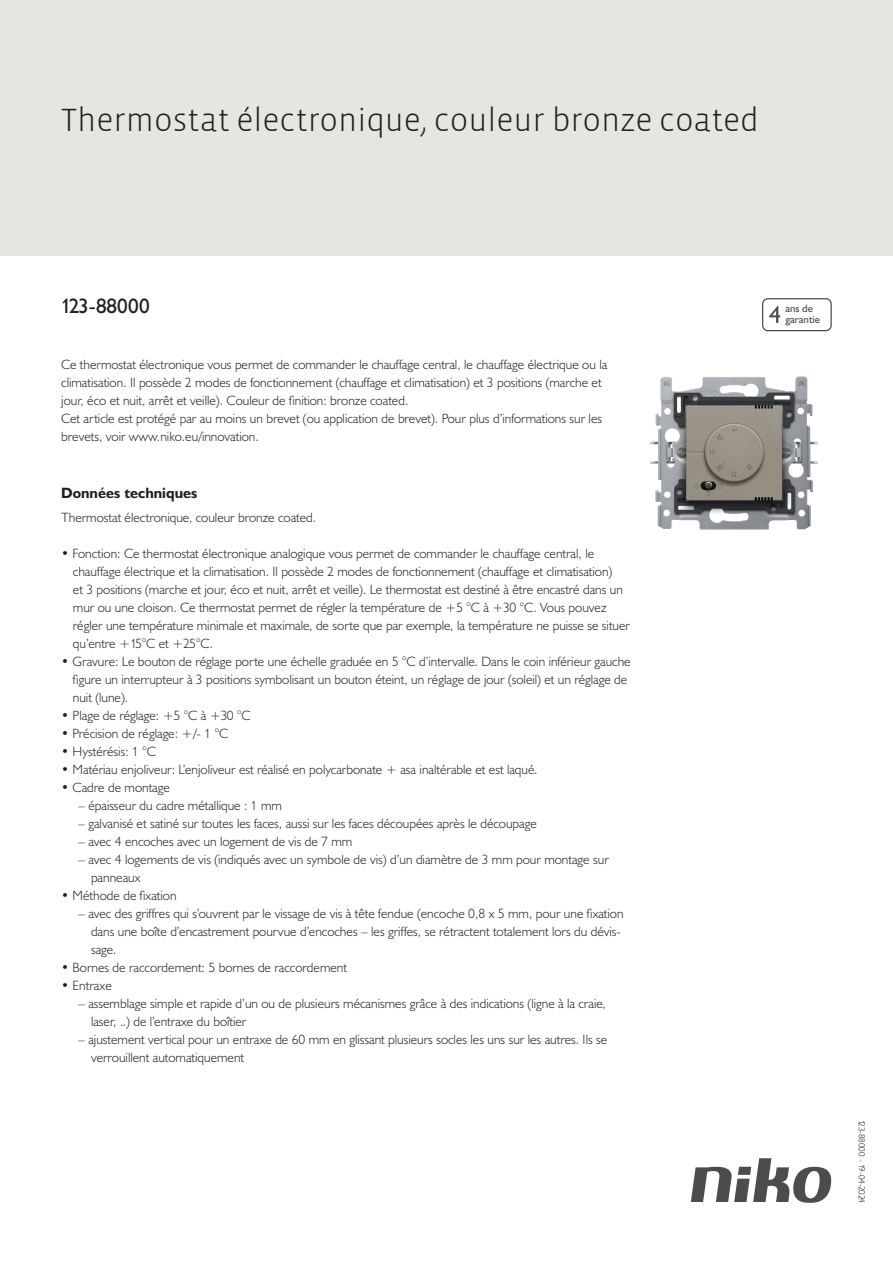
<style>
.page{position:relative;width:893px;height:1263px;background:#fff}
.page>*{position:absolute;margin:0;border:0;box-sizing:border-box;transform-origin:0 0}
.Title_datasheets{font:300 33px "Vista Sans";color:#231f20}
.Article_number{font:21px "Humanist 521 BT";color:#231f20}
.Titles_parts{font:700 15px "Humanist 521 BT";color:#231f20}
.USP_Bullets{font:300 13.5px/18px "Humanist 521 BT";color:#231f20}
.USP_Bullets_level_2{font:300 13.5px/18px "Humanist 521 BT";color:#231f20}
.Platte_tekst_CAB{font:300 13.5px/18px "Humanist 521 BT";color:#231f20}
.t1{font:10.8px/10.8px "Humanist 521 BT";color:#4b4c4d}
.Revision{font:300 9px "Humanist 521 BT";letter-spacing:-.03em;color:#231f20}
</style>
<div class="page">
<svg style="left:691px;top:1158px;width:141px;height:45px"></svg>
<div style="left:0;top:0;width:893px;height:255px;background:#e6e6e0"></div>
<svg style="left:762px;top:298px;width:70px;height:33px"></svg>
<img style="left:650px;top:376px;width:168px;height:154px">
<p class="Title_datasheets" style="left:61px;top:100px;width:699px">Thermostat électronique, couleur bronze coated</p>
<p class="Article_number" style="left:61px;top:293px;width:90px">123-88000</p>
<p class="t1" style="left:785px;top:303px;width:36px">ans de garantie</p>
<p class="Platte_tekst_CAB" style="left:61px;top:355px;width:548px">Ce thermostat électronique vous permet de commander le chauffage central, le chauffage électrique ou la climatisation. Il possède 2 modes de fonctionnement (chauffage et climatisation) et 3 positions (marche et jour, éco et nuit, arrêt et veille). Couleur de finition: bronze coated.<br>Cet article est protégé par au moins un brevet (ou application de brevet). Pour plus d’informations sur les brevets, voir www.niko.eu/innovation.</p>
<p class="Titles_parts" style="left:61px;top:483px;width:138px">Données techniques</p>
<p class="Platte_tekst_CAB" style="left:61px;top:508px;width:257px">Thermostat électronique, couleur bronze coated.</p>
<p class="USP_Bullets" style="left:73px;top:544px;width:559px;text-indent:-12px">• Fonction: Ce thermostat électronique analogique vous permet de commander le chauffage central, le chauffage électrique et la climatisation. Il possède 2 modes de fonctionnement (chauffage et climatisation)<br>et 3 positions (marche et jour, éco et nuit, arrêt et veille). Le thermostat est destiné à être encastré dans un mur ou une cloison. Ce thermostat permet de régler la température de +5 °C à +30 °C. Vous pouvez régler une température minimale et maximale, de sorte que par exemple, la température ne puisse se situer qu’entre +15°C et +25°C.</p>
<p class="USP_Bullets" style="left:73px;top:652px;width:559px;text-indent:-12px">• Gravure: Le bouton de réglage porte une échelle graduée en 5 °C d’intervalle. Dans le coin inférieur gauche figure un interrupteur à 3 positions symbolisant un bouton éteint, un réglage de jour (soleil) et un réglage de nuit (lune).</p>
<p class="USP_Bullets" style="left:61px;top:706px;width:191px">• Plage de réglage: +5 °C à +30 °C</p>
<p class="USP_Bullets" style="left:61px;top:724px;width:169px">• Précision de réglage: +/- 1 °C</p>
<p class="USP_Bullets" style="left:61px;top:742px;width:96px">• Hystérésis: 1 °C</p>
<p class="USP_Bullets" style="left:61px;top:760px;width:478px">• Matériau enjoliveur: L’enjoliveur est réalisé en polycarbonate + asa inaltérable et est laqué.</p>
<p class="USP_Bullets" style="left:61px;top:778px;width:110px">• Cadre de montage</p>
<p class="USP_Bullets_level_2" style="left:78px;top:796px;width:205px">– épaisseur du cadre métallique : 1 mm</p>
<p class="USP_Bullets_level_2" style="left:78px;top:814px;width:460px">– galvanisé et satiné sur toutes les faces, aussi sur les faces découpées après le découpage</p>
<p class="USP_Bullets_level_2" style="left:78px;top:832px;width:276px">– avec 4 encoches avec un logement de vis de 7 mm</p>
<p class="USP_Bullets_level_2" style="left:91px;top:850px;width:519px;text-indent:-13px">– avec 4 logements de vis (indiqués avec un symbole de vis) d’un diamètre de 3 mm pour montage sur panneaux</p>
<p class="USP_Bullets" style="left:61px;top:886px;width:117px">• Méthode de fixation</p>
<p class="USP_Bullets_level_2" style="left:91px;top:904px;width:534px;text-indent:-13px">– avec des griffres qui s’ouvrent par le vissage de vis à tête fendue (encoche 0,8 x 5 mm, pour une fixation dans une boîte d’encastrement pourvue d’encoches – les griffes, se rétractent totalement lors du dévis&shy;sage.</p>
<p class="USP_Bullets" style="left:61px;top:958px;width:287px">• Bornes de raccordement: 5 bornes de raccordement</p>
<p class="USP_Bullets" style="left:61px;top:976px;width:52px">• Entraxe</p>
<p class="USP_Bullets_level_2" style="left:91px;top:994px;width:516px;text-indent:-13px">– assemblage simple et rapide d’un ou de plusieurs mécanismes grâce à des indications (ligne à la craie, laser, ..) de l’entraxe du boîtier</p>
<p class="USP_Bullets_level_2" style="left:91px;top:1030px;width:518px;text-indent:-13px">– ajustement vertical pour un entraxe de 60 mm en glissant plusieurs socles les uns sur les autres. Ils se verrouillent automatiquement</p>
<p class="Revision" style="left:868px;top:1119px;width:85px;rotate:90deg">123-88000 - 19-04-2024</p>
</div>
